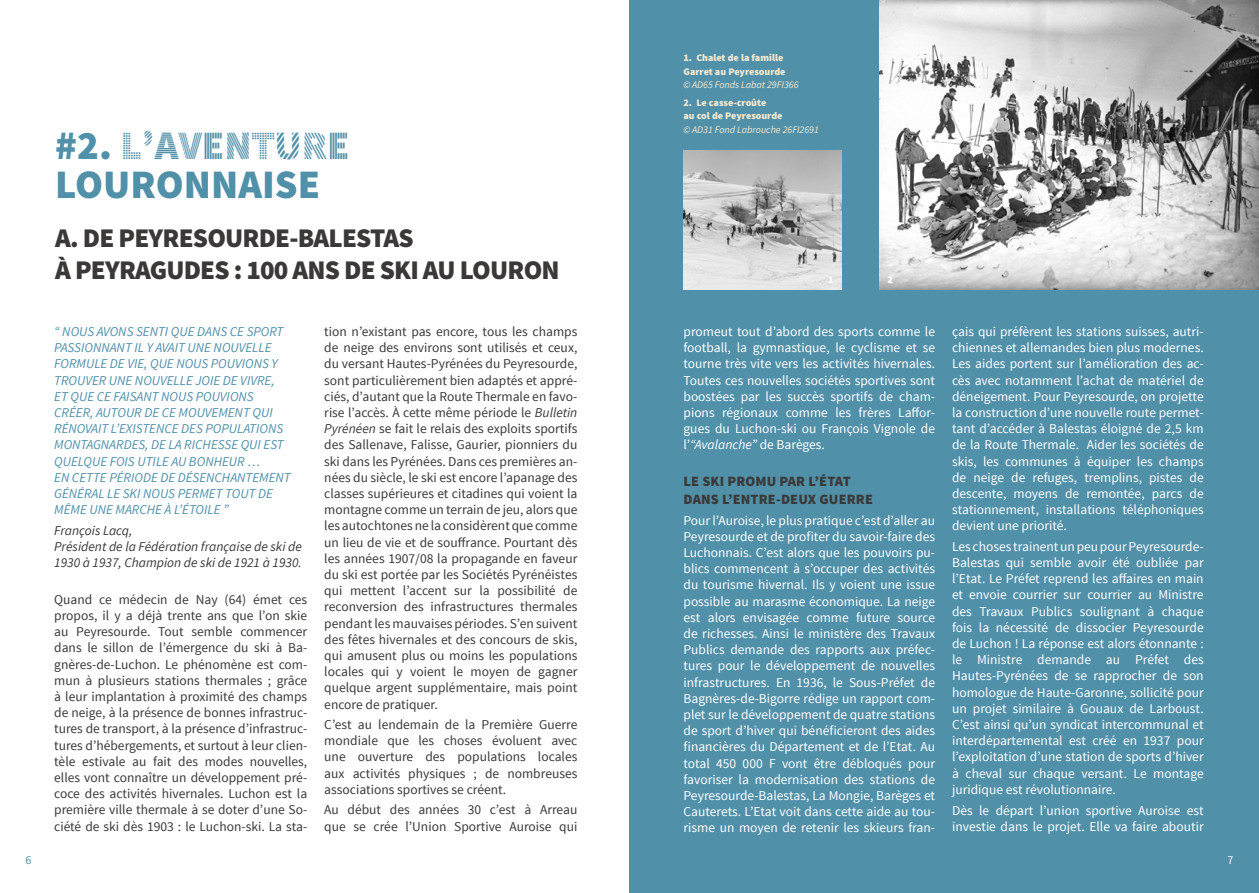
<style>
.page{position:relative;width:1259px;height:893px;background:#fff}
.page>*{position:absolute;margin:0;border:0;box-sizing:border-box;transform-origin:0 0}
.t1{font:40.5px "Source Sans Pro DISPLAY";color:#5190a9}
.t2{font:900 40.5px "Source Sans Pro";color:#5190a9}
.t3{font:900 27px/32.4px "Source Sans Pro";letter-spacing:-.03em;color:#3a3938}
.t4{font:900 14.25px/18px "Source Sans Pro";letter-spacing:.01em;color:#3a3938}
.t5{font:13.5px/16.2px "Source Sans Pro";color:#fff;text-align:justify}
.t6{font:13.5px/16.2px "Source Sans Pro";color:#3a3938;text-align:justify}
.t7{font:italic 13.5px/16.2px "Source Sans Pro";color:#5190a9}
.t8{font:italic 13.5px/16.2px "Source Sans Pro";color:#3a3938}
.t9{font:12px "Source Sans Pro";color:#fff}
.t10{font:12px "Source Sans Pro";color:#5190a9}
.t11{font:900 10.05px/13.5px "Source Sans Pro";color:#f5e9cf}
.t12{font:italic 10.05px "Source Sans Pro";color:#f5e9cf}
.t13{font:900 10.05px "Source Sans Pro";color:#fff}
.s1{font-family:"Source Sans Pro";font-weight:900}
.s2{font-style:italic}
</style>
<div class="page">
<div style="left:629px;top:0;width:630px;height:893px;background:#5190a9"></div>
<img style="left:879px;top:0;width:380px;height:289px">
<img style="left:683px;top:150px;width:158px;height:139px">
<p class="t10" style="left:26px;top:853px;width:7px">6</p>
<h1 class="t1" style="left:55px;top:125px;width:296px"><span class="s1">#2.</span> L’AVENTURE</h1>
<h1 class="t2" style="left:55px;top:158px;width:266px">LOURONNAISE</h1>
<h2 class="t3" style="left:55px;top:223px;width:506px">A. DE PEYRESOURDE-BALESTAS<br>À PEYRAGUDES : 100 ANS DE SKI AU LOURON</h2>
<p class="t7" style="left:54px;top:323px;width:238px">“ NOUS AVONS SENTI QUE DANS CE SPORT PASSIONNANT IL Y AVAIT UNE NOUVELLE FORMULE DE VIE, QUE NOUS POUVIONS Y TROUVER UNE NOUVELLE JOIE DE VIVRE, ET QUE CE FAISANT NOUS POUVIONS CRÉER, AUTOUR DE CE MOUVEMENT QUI RÉNOVAIT L’EXISTENCE DES POPULATIONS MONTAGNARDES, DE LA RICHESSE QUI EST QUELQUE FOIS UTILE AU BONHEUR …<br>EN CETTE PÉRIODE DE DÉSENCHANTEMENT GÉNÉRAL LE SKI NOUS PERMET TOUT DE MÊME UNE MARCHE À L’ÉTOILE ”</p>
<p class="t8" style="left:54px;top:522px;width:249px">François Lacq,<br>Président de la Fédération française de ski de<br>1930 à 1937, Champion de ski de 1921 à 1930.</p>
<p class="t6" style="left:54px;top:591px;width:255px">Quand ce médecin de Nay (64) émet ces propos, il y a déjà trente ans que l’on skie au Peyresourde. Tout semble commencer dans le sillon de l’émergence du ski à Ba&shy;gnères-de-Luchon. Le phénomène est com&shy;mun à plusieurs stations thermales ; grâce à leur implantation à proximité des champs de neige, à la présence de bonnes infrastruc&shy;tures de transport, à la présence d’infrastruc&shy;tures d’hébergements, et surtout à leur clien&shy;tèle estivale au fait des modes nouvelles, elles vont connaître un développement pré&shy;coce des activités hivernales. Luchon est la première ville thermale à se doter d’une So&shy;ciété de ski dès 1903 : le Luchon-ski. La sta-</p>
<p class="t6" style="left:324px;top:324px;width:254px">tion n’existant pas encore, tous les champs de neige des environs sont utilisés et ceux, du versant Hautes-Pyrénées du Peyresourde, sont particulièrement bien adaptés et appré&shy;ciés, d’autant que la Route Thermale en favo&shy;rise l’accès. À cette même période le <span class="s2">Bulletin Pyrénéen</span> se fait le relais des exploits sportifs des Sallenave, Falisse, Gaurier, pionniers du ski dans les Pyrénées. Dans ces premières an&shy;nées du siècle, le ski est encore l’apanage des classes supérieures et citadines qui voient la montagne comme un terrain de jeu, alors que les autochtones ne la considèrent que comme un lieu de vie et de souffrance. Pourtant dès les années 1907/08 la propagande en faveur du ski est portée par les Sociétés Pyrénéistes qui mettent l’accent sur la possibilité de reconversion des infrastructures thermales pendant les mauvaises périodes. S’en suivent des fêtes hivernales et des concours de skis, qui amusent plus ou moins les populations locales qui y voient le moyen de gagner quelque argent supplémentaire, mais point encore de pratiquer.</p>
<p class="t6" style="left:324px;top:717px;width:255px">C’est au lendemain de la Première Guerre mondiale que les choses évoluent avec une ouverture des populations locales aux activités physiques ; de nombreuses associations sportives se créent.</p>
<p class="t6" style="left:324px;top:802px;width:254px">Au début des années 30 c’est à Arreau que se crée l’Union Sportive Auroise qui</p>
<p class="t11" style="left:683px;top:51px;width:104px">1. Chalet de la famille<br>Garret au Peyresourde</p>
<p class="t12" style="left:683px;top:79px;width:117px">© AD65 Fonds Labat 29FI366</p>
<p class="t11" style="left:683px;top:96px;width:100px">2. Le casse-croûte<br>au col de Peyresourde</p>
<p class="t12" style="left:683px;top:123px;width:137px">© AD31 Fond Labrouche 26FI2691</p>
<p class="t13" style="left:828px;top:273px;width:7px">1</p>
<p class="t13" style="left:887px;top:273px;width:7px">2</p>
<p class="t5" style="left:683px;top:324px;width:253px">promeut tout d’abord des sports comme le football, la gymnastique, le cyclisme et se tourne très vite vers les activités hivernales.<br>Toutes ces nouvelles sociétés sportives sont boostées par les succès sportifs de cham&shy;pions régionaux comme les frères Laffor&shy;gues du Luchon-ski ou François Vignole de l’<span class="s2">“Avalanche”</span> de Barèges.</p>
<p class="t4" style="left:683px;top:473px;width:191px">LE SKI PROMU PAR L’ÉTAT<br>DANS L’ENTRE-DEUX GUERRE</p>
<p class="t5" style="left:683px;top:512px;width:253px">Pour l’Auroise, le plus pratique c’est d’aller au Peyresourde et de profiter du savoir-faire des Luchonnais. C’est alors que les pouvoirs pu&shy;blics commencent à s’occuper des activités du tourisme hivernal. Ils y voient une issue possible au marasme économique. La neige est alors envisagée comme future source de richesses. Ainsi le ministère des Travaux Publics demande des rapports aux préfec&shy;tures pour le développement de nouvelles infrastructures. En 1936, le Sous-Préfet de Bagnères-de-Bigorre rédige un rapport com&shy;plet sur le développement de quatre stations de sport d’hiver qui bénéficieront des aides financières du Département et de l’Etat. Au total 450 000 F vont être débloqués pour favoriser la modernisation des stations de Peyresourde-Balestas, La Mongie, Barèges et Cauterets. L’Etat voit dans cette aide au tou&shy;risme un moyen de retenir les skieurs fran-</p>
<p class="t5" style="left:952px;top:324px;width:253px">çais qui préfèrent les stations suisses, autri&shy;chiennes et allemandes bien plus modernes.<br>Les aides portent sur l’amélioration des ac&shy;cès avec notamment l’achat de matériel de déneigement. Pour Peyresourde, on projette la construction d’une nouvelle route permet&shy;tant d’accéder à Balestas éloigné de 2,5 km de la Route Thermale. Aider les sociétés de skis, les communes à équiper les champs de neige de refuges, tremplins, pistes de descente, moyens de remontée, parcs de stationnement, installations téléphoniques devient une priorité.</p>
<p class="t5" style="left:952px;top:538px;width:253px">Les choses trainent un peu pour Peyresourde-Balestas qui semble avoir été oubliée par l’Etat. Le Préfet reprend les affaires en main et envoie courrier sur courrier au Ministre des Travaux Publics soulignant à chaque fois la nécessité de dissocier Peyresourde de Luchon ! La réponse est alors étonnante : le Ministre demande au Préfet des Hautes-Pyrénées de se rapprocher de son homologue de Haute-Garonne, sollicité pour un projet similaire à Gouaux de Larboust.<br>C’est ainsi qu’un syndicat intercommunal et interdépartemental est créé en 1937 pour l’exploitation d’une station de sports d’hiver à cheval sur chaque versant. Le montage juridique est révolutionnaire.</p>
<p class="t5" style="left:952px;top:803px;width:253px">Dès le départ l’union sportive Auroise est investie dans le projet. Elle va faire aboutir</p>
<p class="t9" style="left:1227px;top:853px;width:7px">7</p>
</div>
